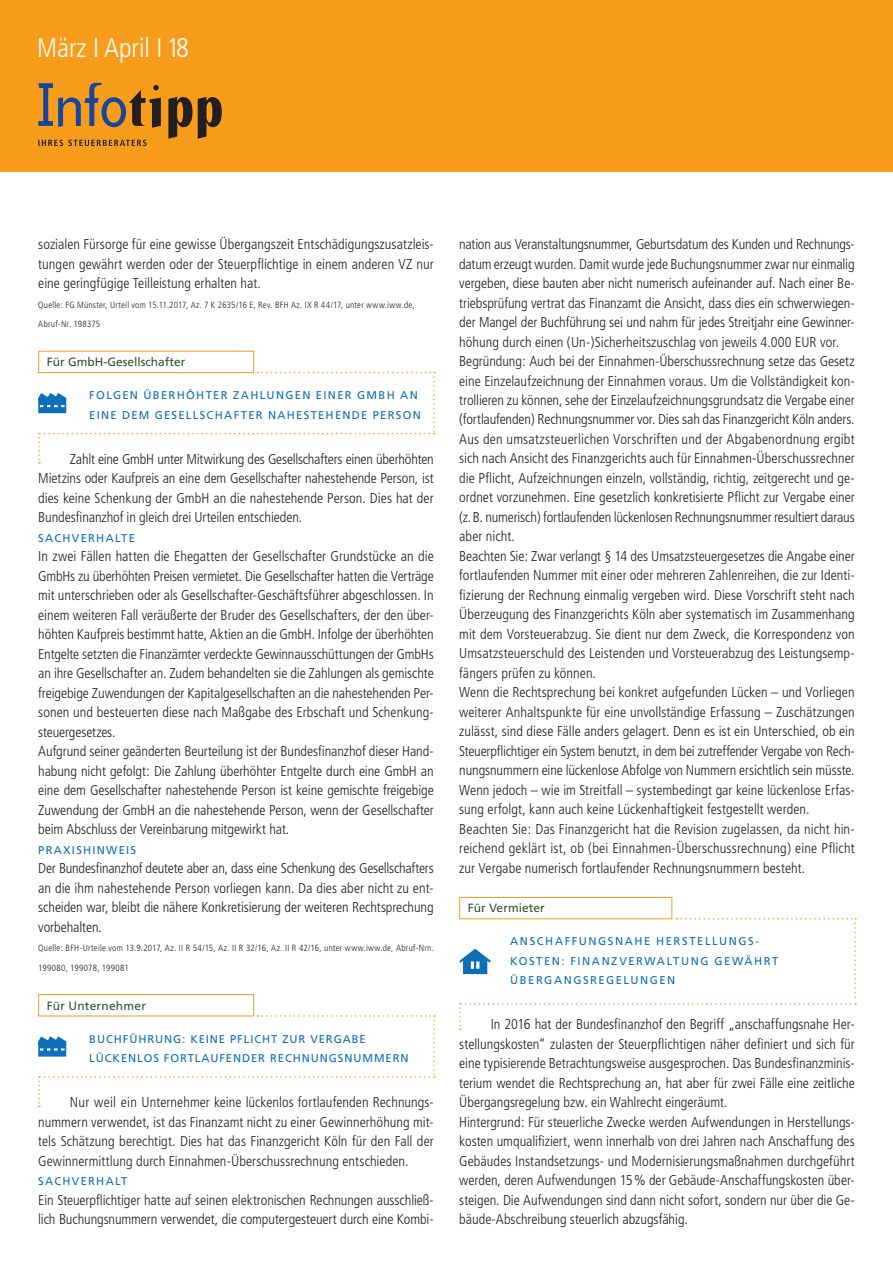
<style>
.page{position:relative;width:893px;height:1263px;background:#fff}
.page>*{position:absolute;margin:0;border:0;box-sizing:border-box;transform-origin:0 0}
.t1{font:300 condensed 27px "Frutiger";color:#fff}
.t2{font:300 condensed 14.25px/19.5px "Frutiger";color:#231f20;text-align:justify}
.t3{font:12px "Frutiger";color:#2f532b}
.t4{font:11.25px/19.5px "Frutiger";letter-spacing:.11em;color:#0f6eb8}
.t5{font:11.25px/19.5px "Frutiger";letter-spacing:.14em;color:#0f6eb8}
.t6{font:11.25px/19.5px "Frutiger";letter-spacing:.08em;color:#0f6eb8}
.t7{font:300 condensed 9px/19.5px "Frutiger";letter-spacing:.03em;color:#231f20}
</style>
<div class="page">
<div style="left:0;top:0;width:893px;height:171px;background:#f89c1c"></div>
<svg style="left:38px;top:83px;width:184px;height:63px"></svg>
<svg style="left:38px;top:372px;width:397px;height:92px"></svg>
<div style="left:38px;top:994px;width:216px;height:22px;border:1px solid #f89c1c"></div>
<svg style="left:38px;top:1015px;width:397px;height:92px"></svg>
<div style="left:459px;top:897px;width:213px;height:22px;border:1px solid #f89c1c"></div>
<svg style="left:459px;top:918px;width:397px;height:112px"></svg>
<h1 class="t1" style="left:37px;top:33px;width:153px">März I April I 18</h1>
<p class="t2" style="left:38px;top:235px;width:397px">sozialen Fürsorge für eine gewisse Übergangszeit Entschädigungszusatzleis&shy;tungen gewährt werden oder der Steuerpflichtige in einem anderen VZ nur eine geringfügige Teilleistung erhalten hat.</p>
<p class="t7" style="left:38px;top:295px;width:378px">Quelle: FG Münster, Urteil vom 15.11.2017, Az. 7 K 2635/16 E, Rev. BFH Az. IX R 44/17, unter www.iww.de,<br>Abruf-Nr. 198375</p>
<p class="t3" style="left:47px;top:355px;width:140px">Für GmbH-Gesellschafter</p>
<p class="t4" style="left:89px;top:385px;width:333px">FOLGEN ÜBERHÖHTER ZAHLUNGEN EINER GMBH AN<br>EINE DEM GESELLSCHAFTER NAHESTEHENDE PERSON</p>
<p class="t2" style="left:38px;top:449px;width:397px;text-indent:32px">Zahlt eine GmbH unter Mitwirkung des Gesellschafters einen überhöhten Mietzins oder Kaufpreis an eine dem Gesellschafter nahestehende Person, ist dies keine Schenkung der GmbH an die nahestehende Person. Dies hat der Bundesfinanzhof in gleich drei Urteilen entschieden.</p>
<p class="t4" style="left:38px;top:528px;width:98px">SACHVERHALTE</p>
<p class="t2" style="left:38px;top:547px;width:397px;text-align:left">In zwei Fällen hatten die Ehegatten der Gesellschafter Grundstücke an die GmbHs zu überhöhten Preisen vermietet. Die Gesellschafter hatten die Verträge mit unterschrieben oder als Gesellschafter-Geschäftsführer abgeschlossen. In einem weiteren Fall veräußerte der Bruder des Gesellschafters, der den über&shy;höhten Kaufpreis bestimmt hatte, Aktien an die GmbH. Infolge der überhöhten Entgelte setzten die Finanzämter verdeckte Gewinnausschüttungen der GmbHs an ihre Gesellschafter an. Zudem behandelten sie die Zahlungen als gemischte freigebige Zuwendungen der Kapitalgesellschaften an die nahestehenden Per&shy;sonen und besteuerten diese nach Maßgabe des Erbschaft und Schenkung&shy;steuergesetzes.<br>Aufgrund seiner geänderten Beurteilung ist der Bundesfinanzhof dieser Hand&shy;habung nicht gefolgt: Die Zahlung überhöhter Entgelte durch eine GmbH an eine dem Gesellschafter nahestehende Person ist keine gemischte freigebige Zuwendung der GmbH an die nahestehende Person, wenn der Gesellschafter beim Abschluss der Vereinbarung mitgewirkt hat.</p>
<p class="t4" style="left:38px;top:840px;width:99px">PRAXISHINWEIS</p>
<p class="t2" style="left:38px;top:859px;width:397px">Der Bundesfinanzhof deutete aber an, dass eine Schenkung des Gesellschafters an die ihm nahestehende Person vorliegen kann. Da dies aber nicht zu ent&shy;scheiden war, bleibt die nähere Konkretisierung der weiteren Rechtsprechung vorbehalten.</p>
<p class="t7" style="left:38px;top:938px;width:397px">Quelle: BFH-Urteile vom 13.9.2017, Az. II R 54/15, Az. II R 32/16, Az. II R 42/16, unter www.iww.de, Abruf-Nrn.<br>199080, 199078, 199081</p>
<p class="t3" style="left:47px;top:998px;width:101px">Für Unternehmer</p>
<p class="t6" style="left:89px;top:1029px;width:321px">BUCHFÜHRUNG: KEINE PFLICHT ZUR VERGABE<br>LÜCKENLOS FORTLAUFENDER RECHNUNGSNUMMERN</p>
<p class="t2" style="left:38px;top:1093px;width:397px;text-indent:32px">Nur weil ein Unternehmer keine lückenlos fortlaufenden Rechnungs&shy;nummern verwendet, ist das Finanzamt nicht zu einer Gewinnerhöhung mit&shy;tels Schätzung berechtigt. Dies hat das Finanzgericht Köln für den Fall der Gewinnermittlung durch Einnahmen-Überschussrechnung entschieden.</p>
<p class="t4" style="left:38px;top:1171px;width:91px">SACHVERHALT</p>
<p class="t2" style="left:38px;top:1190px;width:397px">Ein Steuerpflichtiger hatte auf seinen elektronischen Rechnungen ausschließ&shy;lich Buchungsnummern verwendet, die computergesteuert durch eine Kombi-</p>
<p class="t2" style="left:459px;top:235px;width:397px;text-align:left">nation aus Veranstaltungsnummer, Geburtsdatum des Kunden und Rechnungs&shy;datum erzeugt wurden. Damit wurde jede Buchungsnummer zwar nur einmalig vergeben, diese bauten aber nicht numerisch aufeinander auf. Nach einer Be&shy;triebsprüfung vertrat das Finanzamt die Ansicht, dass dies ein schwerwiegen&shy;der Mangel der Buchführung sei und nahm für jedes Streitjahr eine Gewinner&shy;höhung durch einen (Un-)Sicherheitszuschlag von jeweils 4.000 EUR vor.<br>Begründung: Auch bei der Einnahmen-Überschussrechnung setze das Gesetz eine Einzelaufzeichnung der Einnahmen voraus. Um die Vollständigkeit kon&shy;trollieren zu können, sehe der Einzelaufzeichnungsgrundsatz die Vergabe einer (fortlaufenden) Rechnungsnummer vor. Dies sah das Finanzgericht Köln anders.<br>Aus den umsatzsteuerlichen Vorschriften und der Abgabenordnung ergibt sich nach Ansicht des Finanzgerichts auch für Einnahmen-Überschussrechner die Pflicht, Aufzeichnungen einzeln, vollständig, richtig, zeitgerecht und ge&shy;ordnet vorzunehmen. Eine gesetzlich konkretisierte Pflicht zur Vergabe einer (z.B. numerisch) fortlaufenden lückenlosen Rechnungsnummer resultiert daraus aber nicht.<br>Beachten Sie: Zwar verlangt § 14 des Umsatzsteuergesetzes die Angabe einer fortlaufenden Nummer mit einer oder mehreren Zahlenreihen, die zur Identi&shy;fizierung der Rechnung einmalig vergeben wird. Diese Vorschrift steht nach Überzeugung des Finanzgerichts Köln aber systematisch im Zusammenhang mit dem Vorsteuerabzug. Sie dient nur dem Zweck, die Korrespondenz von Umsatzsteuerschuld des Leistenden und Vorsteuerabzug des Leistungsemp&shy;fängers prüfen zu können.<br>Wenn die Rechtsprechung bei konkret aufgefunden Lücken – und Vorliegen weiterer Anhaltspunkte für eine unvollständige Erfassung – Zuschätzungen zulässt, sind diese Fälle anders gelagert. Denn es ist ein Unterschied, ob ein Steuerpflichtiger ein System benutzt, in dem bei zutreffender Vergabe von Rech&shy;nungsnummern eine lückenlose Abfolge von Nummern ersichtlich sein müsste.<br>Wenn jedoch – wie im Streitfall – systembedingt gar keine lückenlose Erfas&shy;sung erfolgt, kann auch keine Lückenhaftigkeit festgestellt werden.<br>Beachten Sie: Das Finanzgericht hat die Revision zugelassen, da nicht hin&shy;reichend geklärt ist, ob (bei Einnahmen-Überschussrechnung) eine Pflicht zur Vergabe numerisch fortlaufender Rechnungsnummern besteht.</p>
<p class="t3" style="left:468px;top:901px;width:78px">Für Vermieter</p>
<p class="t5" style="left:510px;top:931px;width:270px">ANSCHAFFUNGSNAHE HERSTELLUNGS-<br>KOSTEN: FINANZVERWALTUNG GEWÄHRT<br>ÜBERGANGSREGELUNGEN</p>
<p class="t2" style="left:459px;top:1015px;width:397px;text-align:left;text-indent:32px">In 2016 hat der Bundesfinanzhof den Begriff „anschaffungsnahe Her&shy;stellungskosten“ zulasten der Steuerpflichtigen näher definiert und sich für eine typisierende Betrachtungsweise ausgesprochen. Das Bundesfinanzminis&shy;terium wendet die Rechtsprechung an, hat aber für zwei Fälle eine zeitliche Übergangsregelung bzw. ein Wahlrecht eingeräumt.<br>Hintergrund: Für steuerliche Zwecke werden Aufwendungen in Herstellungs&shy;kosten umqualifiziert, wenn innerhalb von drei Jahren nach Anschaffung des Gebäudes Instandsetzungs- und Modernisierungsmaßnahmen durchgeführt werden, deren Aufwendungen 15% der Gebäude-Anschaffungskosten über&shy;steigen. Die Aufwendungen sind dann nicht sofort, sondern nur über die Ge&shy;bäude-Abschreibung steuerlich abzugsfähig.</p>
</div>
